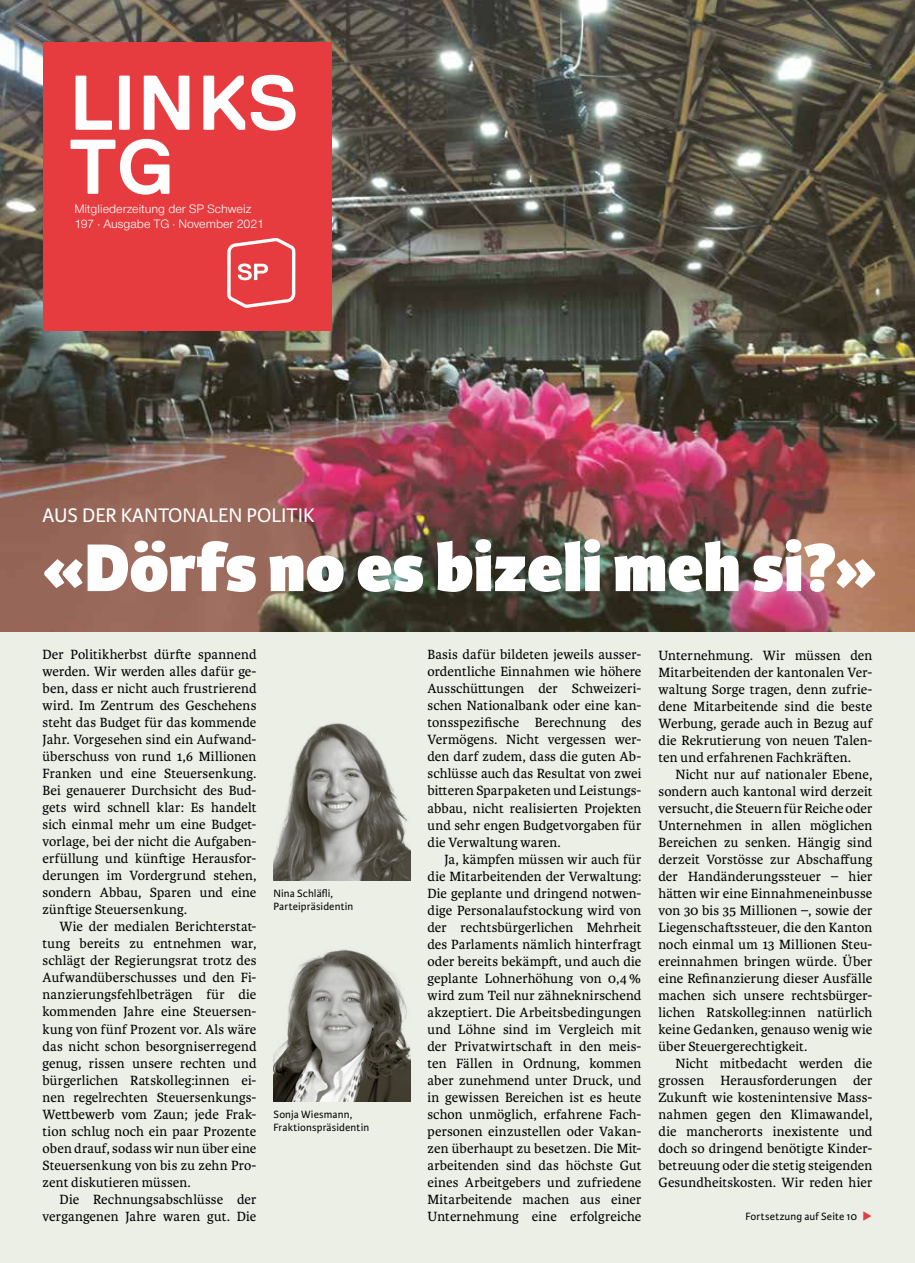
<style>
.page{position:relative;width:915px;height:1263px;background:#fff}
.page>*{position:absolute;margin:0;border:0;box-sizing:border-box;transform-origin:0 0}
.t1{font:700 77.4px "Replica";color:#fff}
.t2{font:800 72px "Karmina Sans";color:#fff}
.t3{font:21px "Karmina Sans";color:#fff}
.t4{font:14.25px/17px "Karmina";letter-spacing:.01em;color:#000;text-align:justify}
.t5{font:12.75px/15.1px "Nimbus San Nov";color:#fff}
.t6{font:11.25px/12.8px "Karmina Sans";letter-spacing:.01em;color:#000}
.s1{color:#e73c3f}
</style>
<div class="page">
<div style="left:0;top:0;width:914px;height:1263px;background:#ebefe5"></div>
<img style="left:0;top:0;width:914px;height:631px">
<div style="left:43px;top:43px;width:288px;height:288px;background:#e73c3f"></div>
<svg style="left:75px;top:76px;width:37px;height:54px"></svg>
<svg style="left:119px;top:76px;width:11px;height:54px"></svg>
<svg style="left:144px;top:76px;width:45px;height:54px"></svg>
<svg style="left:203px;top:75px;width:92px;height:56px"></svg>
<svg style="left:227px;top:238px;width:68px;height:70px"></svg>
<img style="left:273px;top:723px;width:137px;height:157px">
<img style="left:273px;top:949px;width:137px;height:152px">
<h1 class="t1" style="left:69px;top:124px;width:107px">TG</h1>
<p class="t5" style="left:74px;top:201px;width:191px">Mitgliederzeitung der SP Schweiz<br>197 · Ausgabe TG · November 2021</p>
<h3 class="t3" style="left:43px;top:503px;width:273px">AUS DER KANTONALEN POLITIK</h3>
<h2 class="t2" style="left:43px;top:525px;width:835px">«Dörfs no es bizeli meh si?»</h2>
<p class="t4" style="left:43px;top:646px;width:215px">Der Politikherbst dürfte spannend werden. Wir werden alles dafür ge&shy;ben, dass er nicht auch frustrierend wird. Im Zentrum des Geschehens steht das Budget für das kommende Jahr. Vorgesehen sind ein Aufwand&shy;überschuss von rund 1,6 Millionen Franken und eine Steuersenkung.<br>Bei genauerer Durchsicht des Bud&shy;gets wird schnell klar: Es handelt sich einmal mehr um eine Budget&shy;vorlage, bei der nicht die Aufgaben&shy;erfüllung und künftige Herausfor&shy;derungen im Vordergrund stehen, sondern Abbau, Sparen und eine zünftige Steuersenkung.</p>
<p class="t4" style="left:43px;top:918px;width:215px;text-indent:17px">Wie der medialen Berichterstat&shy;tung bereits zu entnehmen war, schlägt der Regierungsrat trotz des Aufwandüberschusses und den Fi&shy;nanzierungsfehlbeträgen für die kommenden Jahre eine Steuersen&shy;kung von fünf Prozent vor. Als wäre das nicht schon besorgniserregend genug, rissen unsere rechten und bürgerlichen Ratskolleg:innen ei&shy;nen regelrechten Steuersenkungs-Wettbewerb vom Zaun; jede Frak&shy;tion schlug noch ein paar Prozente oben drauf, sodass wir nun über eine Steuersenkung von bis zu zehn Pro&shy;zent diskutieren müssen.</p>
<p class="t4" style="left:43px;top:1191px;width:215px;text-align:right">Die Rechnungsabschlüsse der vergangenen Jahre waren gut. Die</p>
<p class="t6" style="left:273px;top:887px;width:81px">Nina Schläfli,<br>Parteipräsidentin</p>
<p class="t6" style="left:273px;top:1108px;width:97px">Sonja Wiesmann,<br>Fraktionspräsidentin</p>
<p class="t4" style="left:427px;top:646px;width:215px">Basis dafür bildeten jeweils ausser&shy;ordentliche Einnahmen wie höhere Ausschüttungen der Schweizeri&shy;schen Nationalbank oder eine kan&shy;tonsspezifische Berechnung des Vermögens. Nicht vergessen wer&shy;den darf zudem, dass die guten Ab&shy;schlüsse auch das Resultat von zwei bitteren Sparpaketen und Leistungs&shy;abbau, nicht realisierten Projekten und sehr engen Budgetvorgaben für die Verwaltung waren.</p>
<p class="t4" style="left:427px;top:851px;width:215px;text-indent:17px">Ja, kämpfen müssen wir auch für die Mitarbeitenden der Verwaltung:<br>Die geplante und dringend notwen&shy;dige Personalaufstockung wird von der rechtsbürgerlichen Mehrheit des Parlaments nämlich hinterfragt oder bereits bekämpft, und auch die geplante Lohnerhöhung von 0,4% wird zum Teil nur zähneknirschend akzeptiert. Die Arbeitsbedingungen und Löhne sind im Vergleich mit der Privatwirtschaft in den meis&shy;ten Fällen in Ordnung, kommen aber zunehmend unter Druck, und in gewissen Bereichen ist es heute schon unmöglich, erfahrene Fach&shy;personen einzustellen oder Vakan&shy;zen überhaupt zu besetzen. Die Mit&shy;arbeitenden sind das höchste Gut eines Arbeitgebers und zufriedene Mitarbeitende machen aus einer Unternehmung eine erfolgreiche</p>
<p class="t4" style="left:658px;top:647px;width:215px">Unternehmung. Wir müssen den Mitarbeitenden der kantonalen Ver&shy;waltung Sorge tragen, denn zufrie&shy;dene Mitarbeitende sind die beste Werbung, gerade auch in Bezug auf die Rekrutierung von neuen Talen&shy;ten und erfahrenen Fachkräften.</p>
<p class="t4" style="left:658px;top:766px;width:215px;text-indent:17px">Nicht nur auf nationaler Ebene, sondern auch kantonal wird derzeit versucht, die Steuern für Reiche oder Unternehmen in allen möglichen Bereichen zu senken. Hängig sind derzeit Vorstösse zur Abschaffung der Handänderungssteuer – hier hätten wir eine Einnahmeneinbusse von 30 bis 35 Millionen –, sowie der Liegenschaftssteuer, die den Kanton noch einmal um 13 Millionen Steu&shy;ereinnahmen bringen würde. Über eine Refinanzierung dieser Ausfälle machen sich unsere rechtsbürger&shy;lichen Ratskolleg:innen natürlich keine Gedanken, genauso wenig wie über Steuergerechtigkeit.</p>
<p class="t4" style="left:658px;top:1055px;width:215px;text-indent:17px">Nicht mitbedacht werden die grossen Herausforderungen der Zukunft wie kostenintensive Mass&shy;nahmen gegen den Klimawandel, die mancherorts inexistente und doch so dringend benötigte Kinder&shy;betreuung oder die stetig steigenden Gesundheitskosten. Wir reden hier</p>
<p class="t6" style="left:745px;top:1211px;width:128px">Fortsetzung auf Seite 10 <span class="s1">◆</span></p>
</div>
